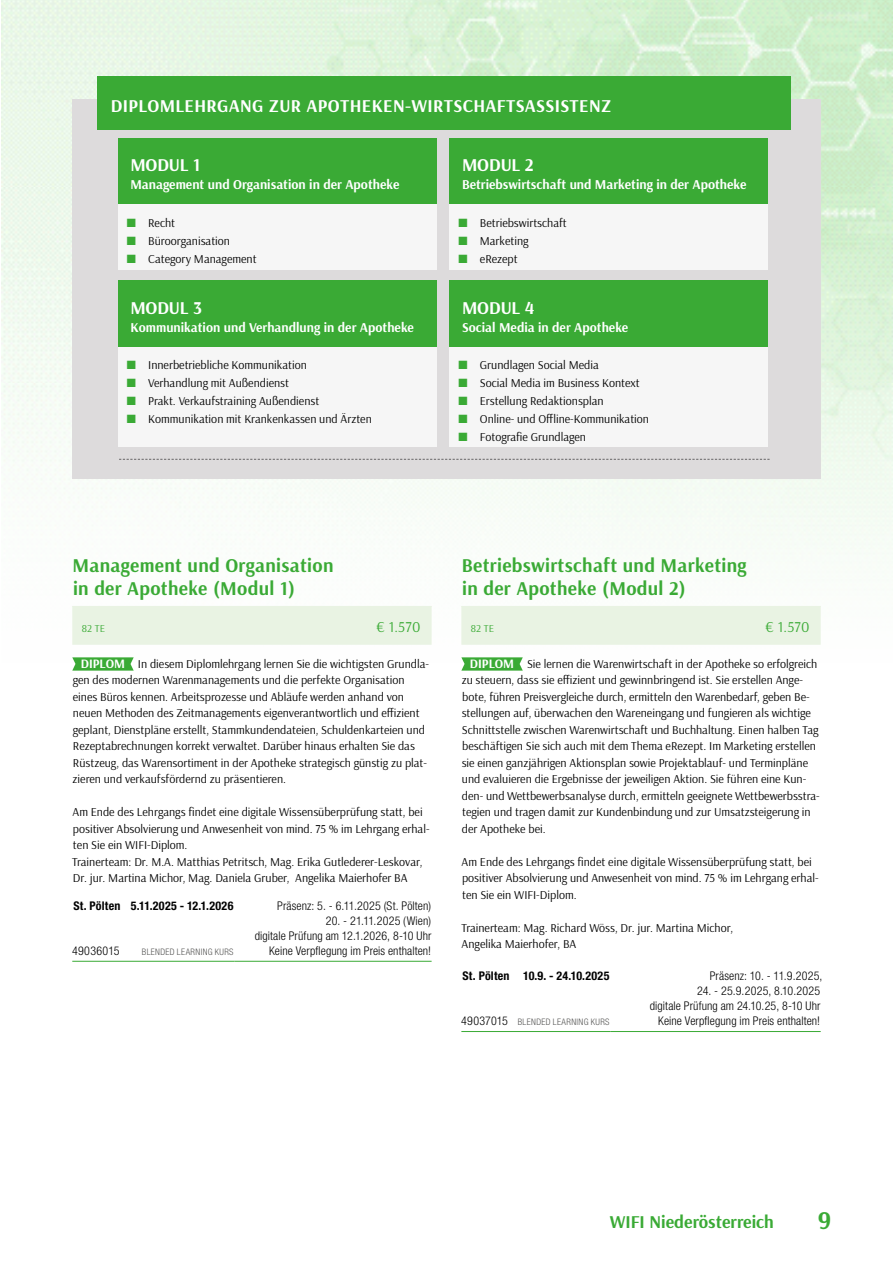
<style>
.page{position:relative;width:893px;height:1263px;background:#fff}
.page>*{position:absolute;margin:0;border:0;box-sizing:border-box;transform-origin:0 0}
.t1{font:700 25.5px "Arsenal";color:#3aaa35}
.t2{font:700 19.5px/23.4px "Arsenal";letter-spacing:.015em;color:#3aaa35}
.t3{font:700 18px "Arsenal";letter-spacing:.02em;color:#fff}
.t4{font:700 18px "Arsenal";color:#3aaa35}
.t5{font:15px "Arsenal";letter-spacing:.015em;color:#3aaa35}
.t6{font:700 13.5px "Arsenal";color:#fff}
.t7{font:12px/16.5px "Arsenal";color:#000}
.t8{font:300 condensed 12px/15px "Helvetica Neue LT Std";letter-spacing:.01em;color:#000;text-align:right}
.t9{font:700 condensed 12px "Helvetica Neue LT Std";letter-spacing:.02em;color:#000}
.t10{font:10.5px "Arsenal";letter-spacing:.015em;color:#3aaa35}
.t11{font:300 condensed 9px "Helvetica Neue LT Std";letter-spacing:.04em;color:#575756}
.s1{color:#3aaa35}
.s2{font-weight:700;font-size:12.75px;color:#fff}
.s3{font-size:12px;color:#000}
.s4{font-size:18px;color:#fff}
</style>
<div class="page">
<img style="left:2px;top:0;width:891px;height:549px">
<div style="left:72px;top:99px;width:749px;height:379px;background:#dddbdc"></div>
<div style="left:98px;top:77px;width:693px;height:53px;background:#3aaa35"></div>
<div style="left:118px;top:138px;width:319px;height:66px;background:#3aaa35"></div>
<div style="left:118px;top:204px;width:319px;height:66px;background:#f6f6f6"></div>
<div style="left:449px;top:138px;width:319px;height:66px;background:#3aaa35"></div>
<div style="left:450px;top:204px;width:318px;height:66px;background:#f6f6f6"></div>
<div style="left:118px;top:281px;width:319px;height:66px;background:#3aaa35"></div>
<div style="left:118px;top:347px;width:319px;height:99px;background:#f6f6f6"></div>
<div style="left:449px;top:281px;width:319px;height:66px;background:#3aaa35"></div>
<div style="left:450px;top:347px;width:318px;height:99px;background:#f6f6f6"></div>
<svg style="left:119px;top:459px;width:651px;height:1px"></svg>
<div style="left:72px;top:606px;width:360px;height:39px;background:#e9f3e3"></div>
<svg style="left:72px;top:657px;width:62px;height:14px"></svg>
<hr style="left:72px;top:961px;width:162px;height:1px;background:#3aaa35">
<hr style="left:234px;top:961px;width:198px;height:1px;background:#3aaa35">
<div style="left:461px;top:606px;width:360px;height:39px;background:#e9f3e3"></div>
<svg style="left:461px;top:657px;width:62px;height:14px"></svg>
<hr style="left:461px;top:1031px;width:149px;height:1px;background:#3aaa35">
<hr style="left:610px;top:1031px;width:211px;height:1px;background:#3aaa35">
<h3 class="t3" style="left:111px;top:93px;width:502px">DIPLOMLEHRGANG ZUR APOTHEKEN-WIRTSCHAFTSASSISTENZ</h3>
<h3 class="t3" style="left:130px;top:152px;width:71px">MODUL 1</h3>
<p class="t6" style="left:130px;top:175px;width:271px">Management und Organisation in der Apotheke</p>
<p class="t7" style="left:127px;top:214px;width:50px"><span class="s1">■</span> Recht</p>
<p class="t7" style="left:127px;top:232px;width:105px"><span class="s1">■</span> Büroorganisation</p>
<p class="t7" style="left:127px;top:250px;width:131px"><span class="s1">■</span> Category Management</p>
<h3 class="t3" style="left:130px;top:295px;width:73px">MODUL 3</h3>
<p class="t6" style="left:130px;top:318px;width:285px">Kommunikation und Verhandlung in der Apotheke</p>
<p class="t7" style="left:127px;top:357px;width:181px"><span class="s1">■</span> Innerbetriebliche Kommunikation</p>
<p class="t7" style="left:127px;top:375px;width:164px"><span class="s1">■</span> Verhandlung mit Außendienst</p>
<p class="t7" style="left:127px;top:393px;width:194px"><span class="s1">■</span> Prakt. Verkaufstraining Außendienst</p>
<p class="t7" style="left:127px;top:411px;width:246px"><span class="s1">■</span> Kommunikation mit Krankenkassen und Ärzten</p>
<h3 class="t3" style="left:462px;top:152px;width:73px">MODUL 2</h3>
<p class="t6" style="left:462px;top:175px;width:286px">Betriebswirtschaft und Marketing in der Apotheke</p>
<p class="t7" style="left:459px;top:214px;width:110px"><span class="s1">■</span> Betriebswirtschaft</p>
<p class="t7" style="left:459px;top:232px;width:71px"><span class="s1">■</span> Marketing</p>
<p class="t7" style="left:459px;top:250px;width:61px"><span class="s1">■</span> eRezept</p>
<h3 class="t3" style="left:462px;top:295px;width:74px">MODUL 4</h3>
<p class="t6" style="left:462px;top:318px;width:168px">Social Media in der Apotheke</p>
<p class="t7" style="left:459px;top:357px;width:142px"><span class="s1">■</span> Grundlagen Social Media</p>
<p class="t7" style="left:459px;top:375px;width:183px"><span class="s1">■</span> Social Media im Business Kontext</p>
<p class="t7" style="left:459px;top:393px;width:147px"><span class="s1">■</span> Erstellung Redaktionsplan</p>
<p class="t7" style="left:459px;top:411px;width:192px"><span class="s1">■</span> Online- und Offline-Kommunikation</p>
<p class="t7" style="left:459px;top:429px;width:129px"><span class="s1">■</span> Fotografie Grundlagen</p>
<h2 class="t2" style="left:73px;top:553px;width:262px">Management und Organisation in der Apotheke (Modul 1)</h2>
<p class="t10" style="left:82px;top:621px;width:25px">82 TE</p>
<p class="t5" style="left:376px;top:617px;width:46px">€ 1.570</p>
<p class="t7" style="left:73px;top:655px;width:358px;text-indent:8px"><span class="s2">DIPLOM</span> In diesem Diplomlehrgang lernen Sie die wichtigsten Grundla&shy;gen des modernen Warenmanagements und die perfekte Organisation eines Büros kennen. Arbeitsprozesse und Abläufe werden anhand von neuen Methoden des Zeitmanagements eigenverantwortlich und effizient geplant, Dienstpläne erstellt, Stammkundendateien, Schuldenkarteien und Rezeptabrechnungen korrekt verwaltet. Darüber hinaus erhalten Sie das Rüstzeug, das Warensortiment in der Apotheke strategisch günstig zu plat&shy;zieren und verkaufsfördernd zu präsentieren.</p>
<p class="t7" style="left:72px;top:803px;width:359px">Am Ende des Lehrgangs findet eine digitale Wissensüberprüfung statt, bei positiver Absolvierung und Anwesenheit von mind. 75 % im Lehrgang erhal&shy;ten Sie ein WIFI-Diplom.<br>Trainerteam: Dr. M.A. Matthias Petritsch, Mag. Erika Gutlederer-Leskovar, Dr. jur. Martina Michor, Mag. Daniela Gruber, Angelika Maierhofer BA</p>
<p class="t9" style="left:73px;top:898px;width:162px">St. Pölten 5.11.2025 - 12.1.2026</p>
<p class="t8" style="left:72px;top:943px;width:49px">49036015</p>
<p class="t11" style="left:142px;top:946px;width:93px">BLENDED LEARNING KURS</p>
<p class="t8" style="left:277px;top:898px;width:155px">Präsenz: 5. - 6.11.2025 (St. Pölten)</p>
<p class="t8" style="left:255px;top:913px;width:178px">20. - 21.11.2025 (Wien)<br>digitale Prüfung am 12.1.2026, 8-10 Uhr<br>Keine Verpflegung im Preis enthalten!</p>
<h2 class="t2" style="left:462px;top:553px;width:286px">Betriebswirtschaft und Marketing in der Apotheke (Modul 2)</h2>
<p class="t10" style="left:471px;top:621px;width:25px">82 TE</p>
<p class="t5" style="left:765px;top:617px;width:46px">€ 1.570</p>
<p class="t7" style="left:462px;top:655px;width:360px;text-indent:8px"><span class="s2">DIPLOM</span> Sie lernen die Warenwirtschaft in der Apotheke so erfolgreich zu steuern, dass sie effizient und gewinnbringend ist. Sie erstellen Ange&shy;bote, führen Preisvergleiche durch, ermitteln den Warenbedarf, geben Be&shy;stellungen auf, überwachen den Wareneingang und fungieren als wichtige Schnittstelle zwischen Warenwirtschaft und Buchhaltung. Einen halben Tag beschäftigen Sie sich auch mit dem Thema eRezept. Im Marketing erstellen sie einen ganzjährigen Aktionsplan sowie Projektablauf- und Terminpläne und evaluieren die Ergebnisse der jeweiligen Aktion. Sie führen eine Kun&shy;den- und Wettbewerbsanalyse durch, ermitteln geeignete Wettbewerbsstra&shy;tegien und tragen damit zur Kundenbindung und zur Umsatzsteigerung in der Apotheke bei.</p>
<p class="t7" style="left:462px;top:853px;width:359px">Am Ende des Lehrgangs findet eine digitale Wissensüberprüfung statt, bei positiver Absolvierung und Anwesenheit von mind. 75 % im Lehrgang erhal&shy;ten Sie ein WIFI-Diplom.</p>
<p class="t7" style="left:461px;top:919px;width:273px">Trainerteam: Mag. Richard Wöss, Dr. jur. Martina Michor,<br>Angelika Maierhofer, BA</p>
<p class="t9" style="left:462px;top:968px;width:148px">St. Pölten 10.9. - 24.10.2025</p>
<p class="t11" style="left:461px;top:1017px;width:150px"><span class="s3">49037015</span> BLENDED LEARNING KURS</p>
<p class="t8" style="left:710px;top:968px;width:114px">Präsenz: 10. - 11.9.2025,</p>
<p class="t8" style="left:650px;top:983px;width:172px">24. - 25.9.2025, 8.10.2025<br>digitale Prüfung am 24.10.25, 8-10 Uhr<br>Keine Verpflegung im Preis enthalten!</p>
<h3 class="t4" style="left:610px;top:1209px;width:166px">WIFI Niederösterreich</h3>
<h1 class="t1" style="left:818px;top:1202px;width:27px">9<span class="s4">9</span></h1>
</div>
